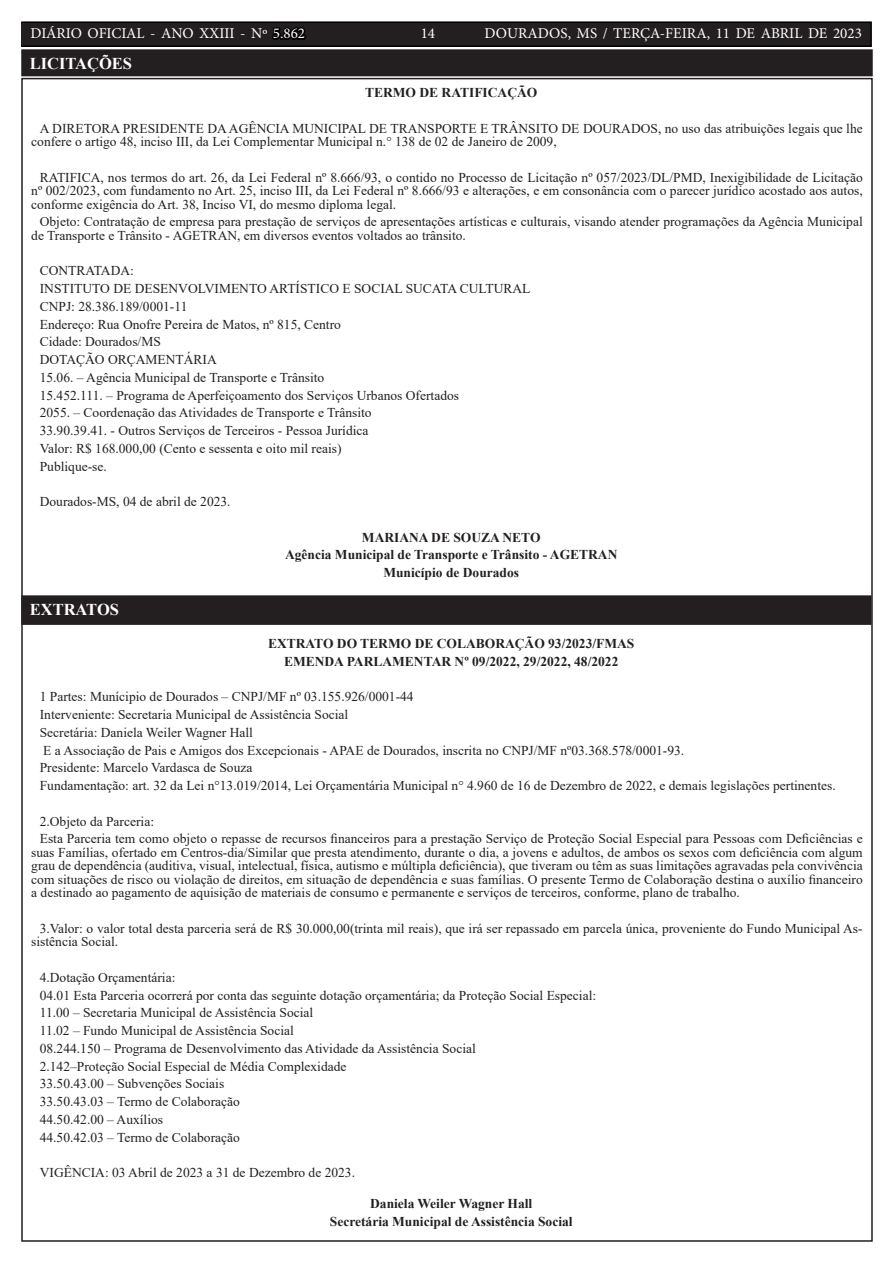
<style>
.page{position:relative;width:893px;height:1263px;background:#fff}
.page>*{position:absolute;margin:0;border:0;box-sizing:border-box;transform-origin:0 0}
.TEXTO{font:700 16.5px "Times New Roman";color:#fff}
.t1{font:15px "Minion Pro";color:#fff}
.TEXTO-2{font:13.5px/13.5px "Times New Roman";color:#231f20}
.TEXTO-3{font:700 13.5px "Times New Roman";color:#231f20}
.s1{color:#000}
</style>
<div class="page">
<div style="left:21px;top:22px;width:850px;height:24px;background:#231f20"></div>
<div style="left:21px;top:21px;width:851px;height:26px;border:2px solid #000"></div>
<div style="left:23px;top:597px;width:846px;height:26px;background:#231f20"></div>
<div style="left:21px;top:595px;width:850px;height:30px;border:4px solid #231f20"></div>
<div style="left:23px;top:51px;width:848px;height:23px;background:#231f20"></div>
<div style="left:21px;top:49px;width:852px;height:27px;border:4px solid #231f20"></div>
<p class="t1" style="left:31px;top:24px;width:276px">DIÁRIO OFICIAL - ANO XXIII - Nº <span class="s1">5.862</span></p>
<p class="t1" style="left:421px;top:24px;width:16px">14</p>
<p class="t1" style="left:485px;top:24px;width:379px">DOURADOS, MS / TERÇA-FEIRA, 11 DE ABRIL DE 2023</p>
<p class="TEXTO" style="left:30px;top:52px;width:104px">LICITAÇÕES</p>
<p class="TEXTO-3" style="left:365px;top:83px;width:174px">TERMO DE RATIFICAÇÃO</p>
<p class="TEXTO-2" style="left:31px;top:121px;width:833px;text-indent:9px">A DIRETORA PRESIDENTE DA AGÊNCIA MUNICIPAL DE TRANSPORTE E TRÂNSITO DE DOURADOS, no uso das atribuições legais que lhe confere o artigo 48, inciso III, da Lei Complementar Municipal n.° 138 de 02 de Janeiro de 2009,</p>
<p class="TEXTO-2" style="left:31px;top:170px;width:833px;text-align:justify;text-indent:9px">RATIFICA, nos termos do art. 26, da Lei Federal nº 8.666/93, o contido no Processo de Licitação nº 057/2023/DL/PMD, Inexigibilidade de Licitação nº 002/2023, com fundamento no Art. 25, inciso III, da Lei Federal nº 8.666/93 e alterações, e em consonância com o parecer jurídico acostado aos autos, conforme exigência do Art. 38, Inciso VI, do mesmo diploma legal.</p>
<p class="TEXTO-2" style="left:31px;top:215px;width:833px;text-indent:9px">Objeto: Contratação de empresa para prestação de serviços de apresentações artísticas e culturais, visando atender programações da Agência Municipal de Transporte e Trânsito - AGETRAN, em diversos eventos voltados ao trânsito.</p>
<p class="TEXTO-2" style="left:40px;top:264px;width:96px">CONTRATADA:</p>
<p class="TEXTO-2" style="left:40px;top:281px;width:492px">INSTITUTO DE DESENVOLVIMENTO ARTÍSTICO E SOCIAL SUCATA CULTURAL</p>
<p class="TEXTO-2" style="left:40px;top:299px;width:149px">CNPJ: 28.386.189/0001-11</p>
<p class="TEXTO-2" style="left:40px;top:317px;width:303px">Endereço: Rua Onofre Pereira de Matos, nº 815, Centro</p>
<p class="TEXTO-2" style="left:40px;top:335px;width:123px">Cidade: Dourados/MS</p>
<p class="TEXTO-2" style="left:40px;top:352px;width:179px">DOTAÇÃO ORÇAMENTÁRIA</p>
<p class="TEXTO-2" style="left:40px;top:370px;width:286px">15.06. – Agência Municipal de Transporte e Trânsito</p>
<p class="TEXTO-2" style="left:40px;top:388px;width:421px">15.452.111. – Programa de Aperfeiçoamento dos Serviços Urbanos Ofertados</p>
<p class="TEXTO-2" style="left:40px;top:406px;width:333px">2055. – Coordenação das Atividades de Transporte e Trânsito</p>
<p class="TEXTO-2" style="left:40px;top:423px;width:330px">33.90.39.41. - Outros Serviços de Terceiros - Pessoa Jurídica</p>
<p class="TEXTO-2" style="left:40px;top:441px;width:303px">Valor: R$ 168.000,00 (Cento e sessenta e oito mil reais)</p>
<p class="TEXTO-2" style="left:40px;top:459px;width:69px">Publique-se.</p>
<p class="TEXTO-2" style="left:40px;top:494px;width:192px">Dourados-MS, 04 de abril de 2023.</p>
<p class="TEXTO-3" style="left:362px;top:527px;width:180px">MARIANA DE SOUZA NETO</p>
<p class="TEXTO-3" style="left:285px;top:545px;width:334px">Agência Municipal de Transporte e Trânsito - AGETRAN</p>
<p class="TEXTO-3" style="left:383px;top:563px;width:137px">Município de Dourados</p>
<p class="TEXTO" style="left:30px;top:598px;width:91px">EXTRATOS</p>
<p class="TEXTO-3" style="left:268px;top:634px;width:368px">EXTRATO DO TERMO DE COLABORAÇÃO 93/2023/FMAS</p>
<p class="TEXTO-3" style="left:284px;top:652px;width:336px">EMENDA PARLAMENTAR Nº 09/2022, 29/2022, 48/2022</p>
<p class="TEXTO-2" style="left:40px;top:690px;width:375px">1 Partes: Munícipio de Dourados – CNPJ/MF nº 03.155.926/0001-44</p>
<p class="TEXTO-2" style="left:40px;top:707px;width:310px">Interveniente: Secretaria Municipal de Assistência Social</p>
<p class="TEXTO-2" style="left:40px;top:725px;width:215px">Secretária: Daniela Weiler Wagner Hall</p>
<p class="TEXTO-2" style="left:43px;top:743px;width:643px">E a Associação de Pais e Amigos dos Excepcionais - APAE de Dourados, inscrita no CNPJ/MF nº03.368.578/0001-93.</p>
<p class="TEXTO-2" style="left:40px;top:761px;width:214px">Presidente: Marcelo Vardasca de Souza</p>
<p class="TEXTO-2" style="left:40px;top:778px;width:797px">Fundamentação: art. 32 da Lei n°13.019/2014, Lei Orçamentária Municipal n° 4.960 de 16 de Dezembro de 2022, e demais legislações pertinentes.</p>
<p class="TEXTO-2" style="left:40px;top:814px;width:116px">2.Objeto da Parceria:</p>
<p class="TEXTO-2" style="left:31px;top:832px;width:833px;text-align:justify;text-indent:9px">Esta Parceria tem como objeto o repasse de recursos financeiros para a prestação Serviço de Proteção Social Especial para Pessoas com Deficiências e suas Famílias, ofertado em Centros-dia/Similar que presta atendimento, durante o dia, a jovens e adultos, de ambos os sexos com deficiência com algum grau de dependência (auditiva, visual, intelectual, física, autismo e múltipla deficiência), que tiveram ou têm as suas limitações agravadas pela convivência com situações de risco ou violação de direitos, em situação de dependência e suas famílias. O presente Termo de Colaboração destina o auxílio financeiro a destinado ao pagamento de aquisição de materiais de consumo e permanente e serviços de terceiros, conforme, plano de trabalho.</p>
<p class="TEXTO-2" style="left:31px;top:921px;width:833px;text-indent:9px">3.Valor: o valor total desta parceria será de R$ 30.000,00(trinta mil reais), que irá ser repassado em parcela única, proveniente do Fundo Municipal As&shy;sistência Social.</p>
<p class="TEXTO-2" style="left:40px;top:970px;width:137px">4.Dotação Orçamentária:</p>
<p class="TEXTO-2" style="left:40px;top:988px;width:558px">04.01 Esta Parceria ocorrerá por conta das seguinte dotação orçamentária; da Proteção Social Especial:</p>
<p class="TEXTO-2" style="left:40px;top:1006px;width:275px">11.00 – Secretaria Municipal de Assistência Social</p>
<p class="TEXTO-2" style="left:40px;top:1023px;width:256px">11.02 – Fundo Municipal de Assistência Social</p>
<p class="TEXTO-2" style="left:40px;top:1041px;width:438px">08.244.150 – Programa de Desenvolvimento das Atividade da Assistência Social</p>
<p class="TEXTO-2" style="left:40px;top:1059px;width:308px">2.142–Proteção Social Especial de Média Complexidade</p>
<p class="TEXTO-2" style="left:40px;top:1077px;width:186px">33.50.43.00 – Subvenções Sociais</p>
<p class="TEXTO-2" style="left:40px;top:1094px;width:202px">33.50.43.03 – Termo de Colaboração</p>
<p class="TEXTO-2" style="left:40px;top:1112px;width:125px">44.50.42.00 – Auxílios</p>
<p class="TEXTO-2" style="left:40px;top:1130px;width:202px">44.50.42.03 – Termo de Colaboração</p>
<p class="TEXTO-2" style="left:40px;top:1165px;width:317px">VIGÊNCIA: 03 Abril de 2023 a 31 de Dezembro de 2023.</p>
<p class="TEXTO-3" style="left:370px;top:1194px;width:164px">Daniela Weiler Wagner Hall</p>
<p class="TEXTO-3" style="left:330px;top:1212px;width:244px">Secretária Municipal de Assistência Social</p>
</div>
